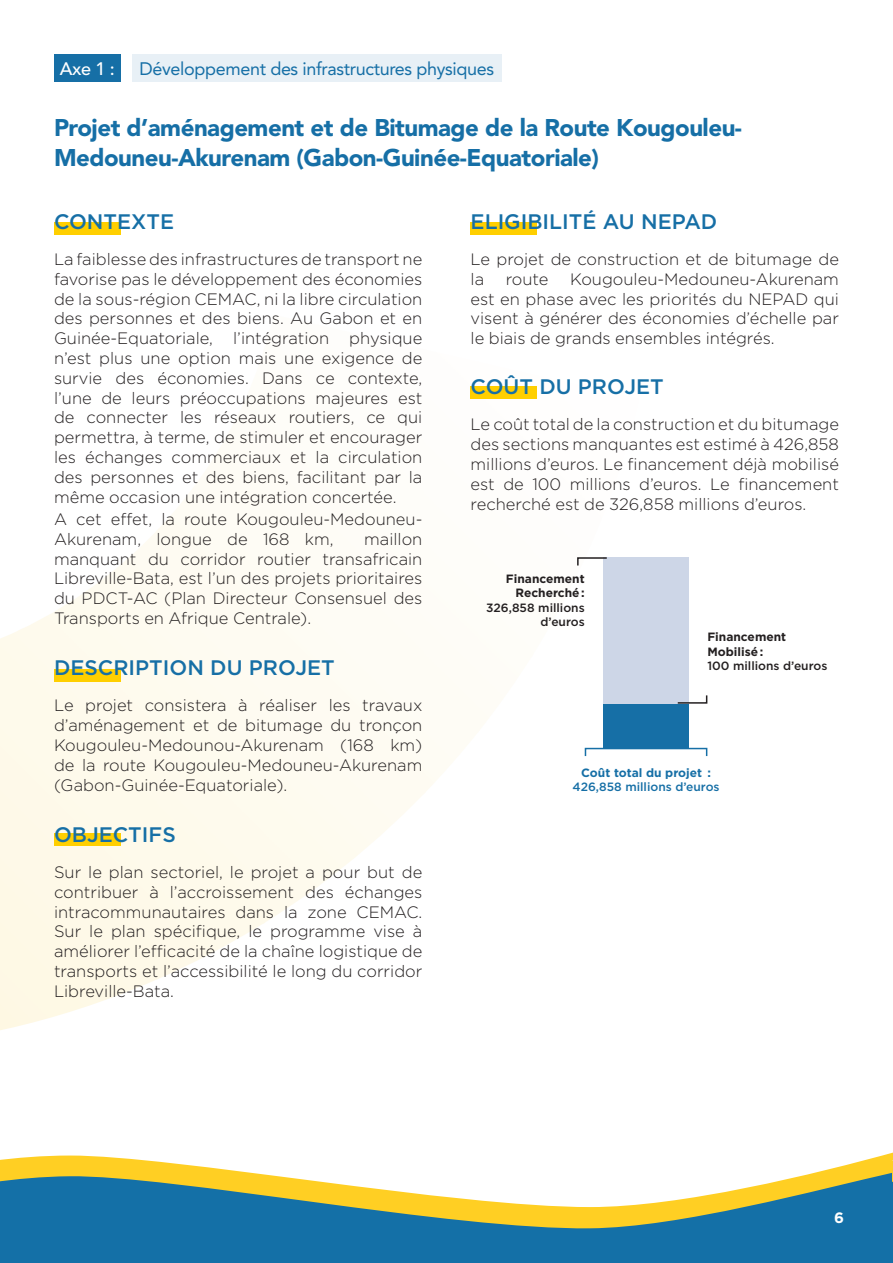
<style>
.page{position:relative;width:893px;height:1263px;background:#fff}
.page>*{position:absolute;margin:0;border:0;box-sizing:border-box;transform-origin:0 0}
.t1{font:900 24px/30.6px "Avenir LT Std";letter-spacing:-.02em;color:#166fa6}
.t2{font:500 21px "Gotham";color:#166fa6}
.t3{font:18px "Avenir LT Std";letter-spacing:-.02em;color:#166fa6}
.t4{font:500 18px "Avenir LT Std";color:#fff}
.t5{font:300 16.5px/19.8px "Gotham";color:#231f20;text-align:justify}
.t6{font:700 15px "Gotham";color:#fff}
.t7{font:700 12px/14.4px "Gotham";color:#231f20}
.t8{font:500 12px/14.4px "Gotham";color:#231f20;text-align:right}
.t9{font:500 12px "Gotham";color:#166fa6}
.t10{font:700 12px "Gotham";color:#166fa6}
</style>
<div class="page">
<svg style="left:0;top:1153px;width:892px;height:18px"></svg>
<svg style="left:0;top:1171px;width:892px;height:92px;background:#63979c"></svg>
<svg style="left:892px;top:1152px;width:1px;height:111px"></svg>
<div style="left:0;top:631px;width:156px;height:399px;background:#fefaea"></div>
<img style="left:424px;top:386px;width:54px;height:408px">
<div style="left:54px;top:54px;width:67px;height:28px;background:#166fa6"></div>
<div style="left:132px;top:54px;width:370px;height:28px;background:#e8f0f6"></div>
<div style="left:54px;top:222px;width:67px;height:13px;background:#ffcf00"></div>
<div style="left:471px;top:386px;width:66px;height:12px;background:#ffcf00"></div>
<div style="left:54px;top:833px;width:67px;height:13px;background:#ffcf00"></div>
<div style="left:54px;top:669px;width:67px;height:12px;background:#ffcf00"></div>
<div style="left:471px;top:222px;width:66px;height:13px;background:#ffcf00"></div>
<div style="left:603px;top:704px;width:86px;height:44px;background:#166fa6"></div>
<div style="left:585px;top:748px;width:122px;height:9px;border:2px solid #166fa6"></div>
<div style="left:603px;top:557px;width:86px;height:147px;background:#cdd6e7"></div>
<svg style="left:677px;top:695px;width:31px;height:9px"></svg>
<svg style="left:577px;top:557px;width:30px;height:9px"></svg>
<p class="t4" style="left:60px;top:58px;width:56px">Axe 1 :</p>
<p class="t3" style="left:140px;top:58px;width:356px">Développement des infrastructures physiques</p>
<h1 class="t1" style="left:54px;top:112px;width:690px">Projet d’aménagement et de Bitumage de la Route Kougouleu-<br>Medouneu-Akurenam (Gabon-Guinée-Equatoriale)</h1>
<p class="t2" style="left:54px;top:208px;width:122px">CONTEXTE</p>
<p class="t5" style="left:54px;top:249px;width:370px">La faiblesse des infrastructures de transport ne favorise pas le développement des économies de la sous-région CEMAC, ni la libre circulation des personnes et des biens. Au Gabon et en Guinée-Equatoriale, l’intégration physique n’est plus une option mais une exigence de survie des économies. Dans ce contexte, l’une de leurs préoccupations majeures est de connecter les réseaux routiers, ce qui permettra, à terme, de stimuler et encourager les échanges commerciaux et la circulation des personnes et des biens, facilitant par la même occasion une intégration concertée.</p>
<p class="t5" style="left:54px;top:509px;width:370px">A cet effet, la route Kougouleu-Medouneu-<br>Akurenam, longue de 168 km,</p>
<p class="t5" style="left:54px;top:528px;width:370px;text-indent:310px">maillon manquant du corridor routier transafricain Libreville-Bata, est l’un des projets prioritaires du PDCT-AC (Plan Directeur Consensuel des Transports en Afrique Centrale).</p>
<p class="t2" style="left:54px;top:654px;width:282px">DESCRIPTION DU PROJET</p>
<p class="t5" style="left:54px;top:695px;width:370px">Le projet consistera à réaliser les travaux d’aménagement et de bitumage du tronçon Kougouleu-Medounou-Akurenam (168 km) de la route Kougouleu-Medouneu-Akurenam (Gabon-Guinée-Equatoriale).</p>
<p class="t2" style="left:54px;top:821px;width:123px">OBJECTIFS</p>
<p class="t5" style="left:54px;top:862px;width:370px">Sur le plan sectoriel, le projet a pour but de contribuer à l’accroissement des échanges intracommunautaires dans la zone CEMAC.<br>Sur le plan spécifique, le programme vise à améliorer l’efficacité de la chaîne logistique de transports et l’accessibilité le long du corridor Libreville-Bata.</p>
<p class="t2" style="left:471px;top:208px;width:248px">ELIGIBILITÉ AU NEPAD</p>
<p class="t5" style="left:471px;top:249px;width:370px">Le projet de construction et de bitumage de la</p>
<p class="t5" style="left:471px;top:269px;width:370px;text-indent:99px">Kougouleu-Medouneu-Akurenam est en phase avec les priorités du NEPAD qui visent à générer des économies d’échelle par le biais de grands ensembles intégrés.</p>
<p class="t5" style="left:506px;top:269px;width:44px">route</p>
<p class="t2" style="left:471px;top:373px;width:195px">COÛT DU PROJET</p>
<p class="t5" style="left:471px;top:414px;width:370px">Le coût total de la construction et du bitumage des sections manquantes est estimé à 426,858 millions d’euros. Le financement déjà mobilisé est de 100 millions d’euros. Le financement recherché est de 326,858 millions d’euros.</p>
<p class="t7" style="left:506px;top:571px;width:80px;text-align:right">Financement<br>Recherché :</p>
<p class="t8" style="left:486px;top:600px;width:100px">326,858 millions d’euros</p>
<p class="t7" style="left:707px;top:629px;width:80px">Financement<br>Mobilisé :</p>
<p class="t8" style="left:707px;top:658px;width:121px">100 millions d’euros</p>
<p class="t10" style="left:581px;top:764px;width:131px">Coût total du projet :</p>
<p class="t9" style="left:573px;top:779px;width:148px">426,858 millions d’euros</p>
<p class="t6" style="left:834px;top:1207px;width:11px">6</p>
</div>
